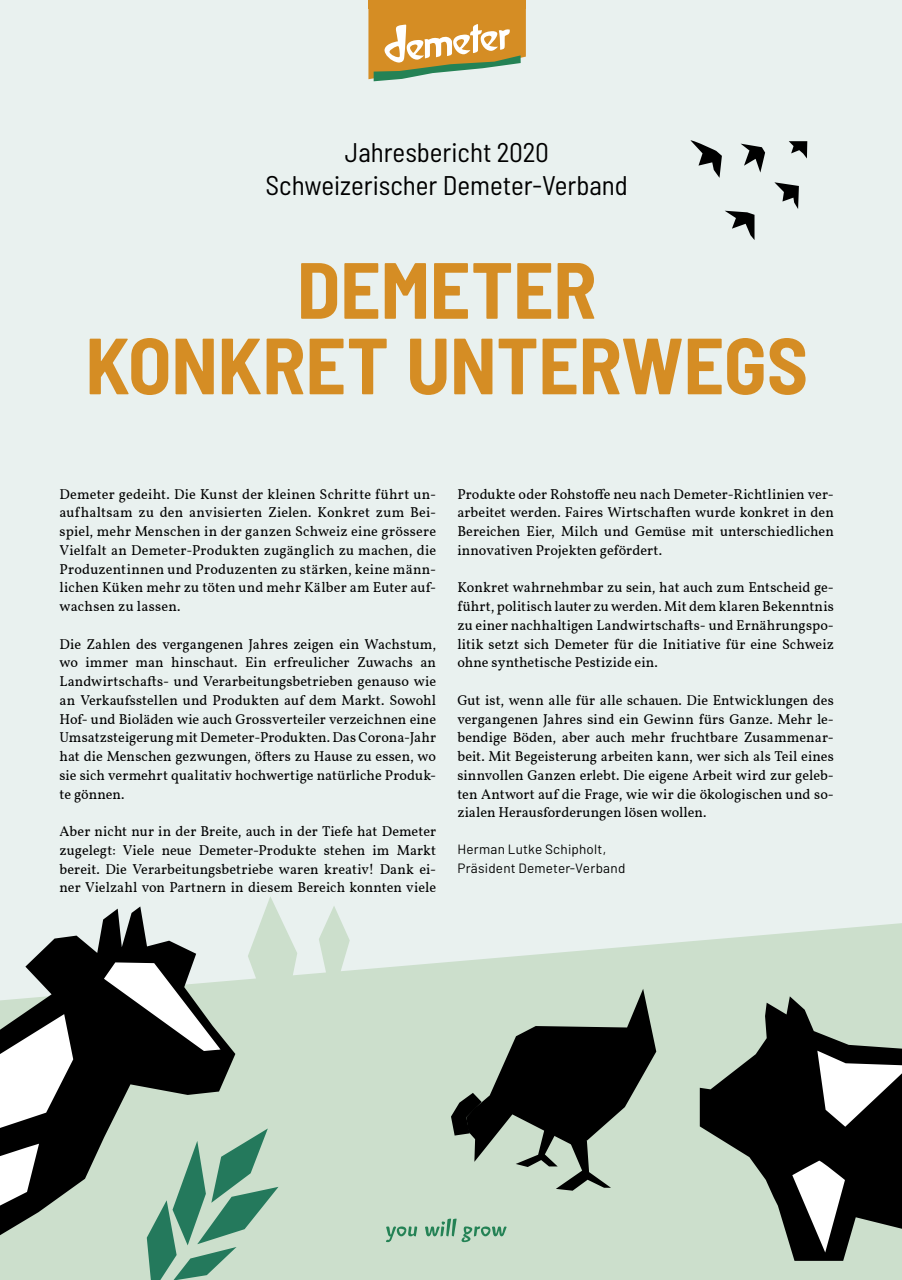
<style>
.page{position:relative;width:902px;height:1280px;background:#fff}
.page>*{position:absolute;margin:0;border:0;box-sizing:border-box;transform-origin:0 0}
.t1{font:700 semi-condensed 79.5px/75.4px "Barlow";letter-spacing:-.005em;color:#d58d24;text-align:center}
.t2{font:semi-condensed 27px/33px "Barlow";color:#000;text-align:center}
.t3{font:14.25px/18.8px "Demeter Vollkorn";letter-spacing:.005em;color:#000;text-align:justify}
.t4{font:13.5px/18.8px "Barlow";letter-spacing:.015em;color:#000}
</style>
<div class="page">
<div style="left:0;top:0;width:901px;height:1280px;background:#e9f1ef"></div>
<svg style="left:0;top:923px;width:901px;height:357px;background:#cfe1cf"></svg>
<svg style="left:248px;top:897px;width:49px;height:145px"></svg>
<svg style="left:319px;top:906px;width:31px;height:94px"></svg>
<svg style="left:0;top:906px;width:235px;height:329px"></svg>
<svg style="left:103px;top:961px;width:119px;height:91px;background:#7b7d7b"></svg>
<svg style="left:0;top:1014px;width:73px;height:114px;background:#a8a9a8"></svg>
<svg style="left:0;top:1144px;width:39px;height:61px;background:#a4a4a4"></svg>
<svg style="left:699px;top:996px;width:202px;height:265px;background:#636c63"></svg>
<svg style="left:792px;top:1160px;width:52px;height:92px;background:#808080"></svg>
<svg style="left:817px;top:1051px;width:84px;height:76px;background:#888"></svg>
<svg style="left:451px;top:989px;width:205px;height:202px;background:#758075"></svg>
<svg style="left:147px;top:1128px;width:131px;height:152px;background:#8fbaa3"></svg>
<svg style="left:690px;top:140px;width:31px;height:38px"></svg>
<svg style="left:741px;top:144px;width:24px;height:29px"></svg>
<svg style="left:789px;top:141px;width:18px;height:18px"></svg>
<svg style="left:725px;top:211px;width:29px;height:29px"></svg>
<svg style="left:774px;top:182px;width:24px;height:27px"></svg>
<svg style="left:368px;top:9px;width:158px;height:72px;background:#cda860"></svg>
<div style="left:368px;top:0;width:158px;height:9px;background:#d58d24"></div>
<svg style="left:386px;top:1219px;width:120px;height:23px;background:#a5c9b0"></svg>
<h2 class="t2" style="left:265px;top:135px;width:364px">Jahresbericht 2020<br>Schweizerischer Demeter-Verband</h2>
<h1 class="t1" style="left:85px;top:251px;width:724px">DEMETER<br>KONKRET UNTERWEGS</h1>
<p class="t3" style="left:60px;top:483px;width:378px">Demeter gedeiht. Die Kunst der kleinen Schritte führt un&shy;aufhaltsam zu den anvisierten Zielen. Konkret zum Bei&shy;spiel, mehr Menschen in der ganzen Schweiz eine grössere Vielfalt an Demeter-Produkten zugänglich zu machen, die Produzentinnen und Produzenten zu stärken, keine männ&shy;lichen Küken mehr zu töten und mehr Kälber am Euter auf&shy;wachsen zu lassen.</p>
<p class="t3" style="left:60px;top:633px;width:378px">Die Zahlen des vergangenen Jahres zeigen ein Wachstum, wo immer man hinschaut. Ein erfreulicher Zuwachs an Landwirtschafts- und Verarbeitungsbetrieben genauso wie an Verkaufsstellen und Produkten auf dem Markt. Sowohl Hof- und Bioläden wie auch Grossverteiler verzeichnen eine Umsatzsteigerung mit Demeter-Produkten. Das Corona-Jahr hat die Menschen gezwungen, öfters zu Hause zu essen, wo sie sich vermehrt qualitativ hochwertige natürliche Produk&shy;te gönnen.</p>
<p class="t3" style="left:60px;top:821px;width:378px">Aber nicht nur in der Breite, auch in der Tiefe hat Demeter zugelegt: Viele neue Demeter-Produkte stehen im Markt bereit. Die Verarbeitungsbetriebe waren kreativ! Dank ei&shy;ner Vielzahl von Partnern in diesem Bereich konnten viele</p>
<p class="t3" style="left:457px;top:483px;width:378px">Produkte oder Rohstoffe neu nach Demeter-Richtlinien ver&shy;arbeitet werden. Faires Wirtschaften wurde konkret in den Bereichen Eier, Milch und Gemüse mit unterschiedlichen innovativen Projekten gefördert.</p>
<p class="t3" style="left:457px;top:577px;width:378px">Konkret wahrnehmbar zu sein, hat auch zum Entscheid ge&shy;führt, politisch lauter zu werden. Mit dem klaren Bekenntnis zu einer nachhaltigen Landwirtschafts- und Ernährungspo&shy;litik setzt sich Demeter für die Initiative für eine Schweiz ohne synthetische Pestizide ein.</p>
<p class="t3" style="left:457px;top:690px;width:378px">Gut ist, wenn alle für alle schauen. Die Entwicklungen des vergangenen Jahres sind ein Gewinn fürs Ganze. Mehr le&shy;bendige Böden, aber auch mehr fruchtbare Zusammenar&shy;beit. Mit Begeisterung arbeiten kann, wer sich als Teil eines sinnvollen Ganzen erlebt. Die eigene Arbeit wird zur geleb&shy;ten Antwort auf die Frage, wie wir die ökologischen und so&shy;zialen Herausforderungen lösen wollen.</p>
<p class="t4" style="left:457px;top:839px;width:169px">Herman Lutke Schipholt,<br>Präsident Demeter-Verband</p>
</div>
